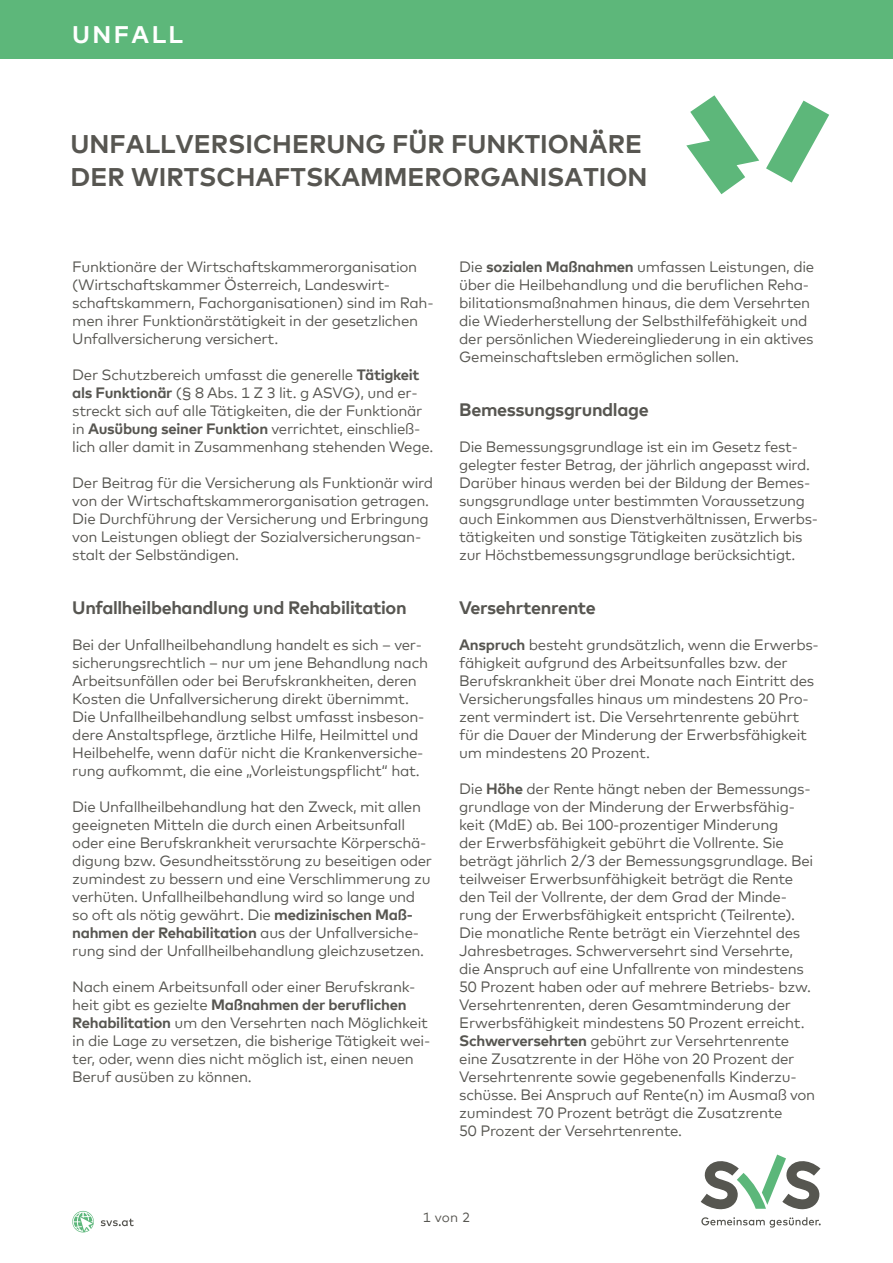
<style>
.page{position:relative;width:893px;height:1263px;background:#fff}
.page>*{position:absolute;margin:0;border:0;box-sizing:border-box;transform-origin:0 0}
.t1{font:700 25.5px/33px "Mark Offc Pro";color:#575651}
.t2{font:700 24px "Mark Offc Pro";letter-spacing:.1em;color:#fff}
.t3{font:700 18px "Mark Offc Pro";letter-spacing:-.02em;color:#575651}
.t4{font:15px/18px "Mark Offc Pro";letter-spacing:-.02em;color:#575651}
.t5{font:13.5px "Mark Offc Pro";color:#575651}
.s1{font-weight:700}
</style>
<div class="page">
<div style="left:0;top:0;width:893px;height:59px;background:#5db77a"></div>
<svg style="left:766px;top:101px;width:63px;height:82px"></svg>
<svg style="left:686px;top:95px;width:73px;height:99px"></svg>
<svg style="left:701px;top:1154px;width:119px;height:56px"></svg>
<svg style="left:701px;top:1217px;width:120px;height:10px"></svg>
<svg style="left:72px;top:1211px;width:22px;height:21px"></svg>
<svg style="left:101px;top:1219px;width:33px;height:7px"></svg>
<h2 class="t2" style="left:72px;top:16px;width:112px">UNFALL</h2>
<h1 class="t1" style="left:71px;top:125px;width:578px">UNFALLVERSICHERUNG FÜR FUNKTIONÄRE<br>DER WIRTSCHAFTSKAMMERORGANISATION</h1>
<p class="t4" style="left:72px;top:257px;width:363px">Funktionäre der Wirtschaftskammerorganisation (Wirtschaftskammer Österreich, Landeswirt&shy;schaftskammern, Fachorganisationen) sind im Rah&shy;men ihrer Funktionärstätigkeit in der gesetzlichen Unfallversicherung versichert.</p>
<p class="t4" style="left:72px;top:365px;width:362px">Der Schutzbereich umfasst die generelle <span class="s1">Tätigkeit als Funktionär</span> (§ 8 Abs. 1 Z 3 lit. g ASVG), und er&shy;streckt sich auf alle Tätigkeiten, die der Funktionär in <span class="s1">Ausübung seiner Funktion</span> verrichtet, einschließ&shy;lich aller damit in Zusammenhang stehenden Wege.</p>
<p class="t4" style="left:72px;top:473px;width:362px">Der Beitrag für die Versicherung als Funktionär wird von der Wirtschaftskammerorganisation getragen.<br>Die Durchführung der Versicherung und Erbringung von Leistungen obliegt der Sozialversicherungsan&shy;stalt der Selbständigen.</p>
<p class="t3" style="left:72px;top:594px;width:336px">Unfallheilbehandlung und Rehabilitation</p>
<p class="t4" style="left:72px;top:635px;width:357px">Bei der Unfallheilbehandlung handelt es sich – ver&shy;sicherungsrechtlich – nur um jene Behandlung nach Arbeitsunfällen oder bei Berufskrankheiten, deren Kosten die Unfallversicherung direkt übernimmt.<br>Die Unfallheilbehandlung selbst umfasst insbeson&shy;dere Anstaltspflege, ärztliche Hilfe, Heilmittel und Heilbehelfe, wenn dafür nicht die Krankenversiche&shy;rung aufkommt, die eine „Vorleistungspflicht“ hat.</p>
<p class="t4" style="left:72px;top:797px;width:361px">Die Unfallheilbehandlung hat den Zweck, mit allen geeigneten Mitteln die durch einen Arbeitsunfall oder eine Berufskrankheit verursachte Körperschä&shy;digung bzw. Gesundheitsstörung zu beseitigen oder zumindest zu bessern und eine Verschlimmerung zu verhüten. Unfallheilbehandlung wird so lange und so oft als nötig gewährt. Die <span class="s1">medizinischen Maß&shy;nahmen der Rehabilitation</span> aus der Unfallversiche&shy;rung sind der Unfallheilbehandlung gleichzusetzen.</p>
<p class="t4" style="left:72px;top:977px;width:360px">Nach einem Arbeitsunfall oder einer Berufskrank&shy;heit gibt es gezielte <span class="s1">Maßnahmen der beruflichen Rehabilitation</span> um den Versehrten nach Möglichkeit in die Lage zu versetzen, die bisherige Tätigkeit wei&shy;ter, oder, wenn dies nicht möglich ist, einen neuen Beruf ausüben zu können.</p>
<p class="t4" style="left:459px;top:257px;width:357px">Die <span class="s1">sozialen Maßnahmen</span> umfassen Leistungen, die über die Heilbehandlung und die beruflichen Reha&shy;bilitationsmaßnahmen hinaus, die dem Versehrten die Wiederherstellung der Selbsthilfefähigkeit und der persönlichen Wiedereingliederung in ein aktives Gemeinschaftsleben ermöglichen sollen.</p>
<p class="t3" style="left:459px;top:396px;width:191px">Bemessungsgrundlage</p>
<p class="t4" style="left:459px;top:437px;width:360px">Die Bemessungsgrundlage ist ein im Gesetz fest&shy;gelegter fester Betrag, der jährlich angepasst wird.<br>Darüber hinaus werden bei der Bildung der Bemes&shy;sungsgrundlage unter bestimmten Voraussetzung auch Einkommen aus Dienstverhältnissen, Erwerbs&shy;tätigkeiten und sonstige Tätigkeiten zusätzlich bis zur Höchstbemessungsgrundlage berücksichtigt.</p>
<p class="t3" style="left:459px;top:594px;width:138px">Versehrtenrente</p>
<p class="t4" style="left:459px;top:635px;width:361px"><span class="s1">Anspruch</span> besteht grundsätzlich, wenn die Erwerbs&shy;fähigkeit aufgrund des Arbeitsunfalles bzw. der Berufskrankheit über drei Monate nach Eintritt des Versicherungsfalles hinaus um mindestens 20 Pro&shy;zent vermindert ist. Die Versehrtenrente gebührt für die Dauer der Minderung der Erwerbsfähigkeit um mindestens 20 Prozent.</p>
<p class="t4" style="left:459px;top:779px;width:358px">Die <span class="s1">Höhe</span> der Rente hängt neben der Bemessungs&shy;grundlage von der Minderung der Erwerbsfähig&shy;keit (MdE) ab. Bei 100-prozentiger Minderung<br>der Erwerbsfähigkeit gebührt die Vollrente. Sie beträgt jährlich 2/3 der Bemessungsgrundlage. Bei teilweiser Erwerbsunfähigkeit beträgt die Rente den Teil der Vollrente, der dem Grad der Minde&shy;rung der Erwerbsfähigkeit entspricht (Teilrente).<br>Die monatliche Rente beträgt ein Vierzehntel des Jahresbetrages. Schwerversehrt sind Versehrte, die Anspruch auf eine Unfallrente von mindestens 50 Prozent haben oder auf mehrere Betriebs- bzw.<br>Versehrtenrenten, deren Gesamtminderung der Erwerbsfähigkeit mindestens 50 Prozent erreicht.<br><span class="s1">Schwerversehrten</span> gebührt zur Versehrtenrente eine Zusatzrente in der Höhe von 20 Prozent der Versehrtenrente sowie gegebenenfalls Kinderzu&shy;schüsse. Bei Anspruch auf Rente(n) im Ausmaß von zumindest 70 Prozent beträgt die Zusatzrente<br>50 Prozent der Versehrtenrente.</p>
<p class="t5" style="left:423px;top:1207px;width:49px">1 von 2</p>
</div>
